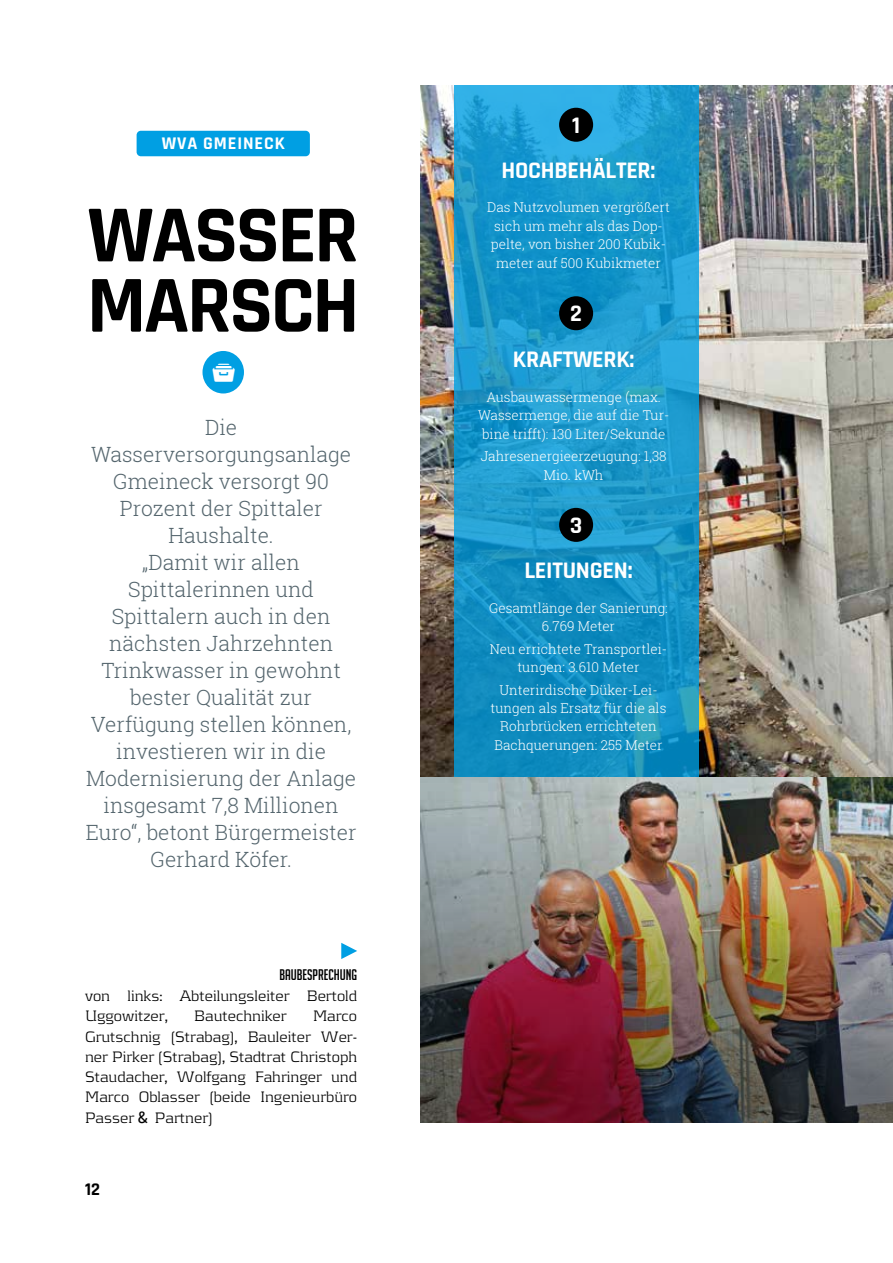
<style>
.page{position:relative;width:893px;height:1263px;background:#fff}
.page>*{position:absolute;margin:0;border:0;box-sizing:border-box;transform-origin:0 0}
.t1{font:700 81.75px/70.3px "Rajdhani";letter-spacing:-.03em;color:#000}
.t2{font:45px "Entypo";color:#fff}
.t3{font:700 24px "Rajdhani";letter-spacing:-.01em;color:#fff}
.t4{font:300 21px/27px "Roboto Slab";color:#54656d;text-align:center}
.t5{font:700 18px "Rajdhani";letter-spacing:.05em;color:#fff}
.t6{font:700 18px "Rajdhani";color:#000}
.t7{font:300 15.75px/20.2px "Kontrapunkt";color:#000}
.t8{font:15px "Big Noodle Titling";color:#000}
.t9{font:300 13.5px/18.3px "Roboto Slab";color:#fff;text-align:center}
.s1{font-family:"Trebuchet MS";font-weight:400}
</style>
<div class="page">
<img style="left:421px;top:85px;width:472px;height:563px">
<img style="left:421px;top:648px;width:472px;height:475px">
<svg style="left:454px;top:85px;width:244px;height:691px;background:#1996ca"></svg>
<div style="left:137px;top:131px;width:173px;height:25px;background:#009fe3;border-radius:4px"></div>
<div style="left:202px;top:351px;width:42px;height:42px;background:#009fe3;border-radius:50%"></div>
<div style="left:559px;top:108px;width:34px;height:34px;background:#000;border-radius:50%"></div>
<div style="left:559px;top:296px;width:34px;height:34px;background:#000;border-radius:50%"></div>
<svg style="left:341px;top:943px;width:16px;height:16px"></svg>
<div style="left:559px;top:508px;width:34px;height:34px;background:#000;border-radius:50%"></div>
<h3 class="t5" style="left:162px;top:132px;width:124px">WVA GMEINECK</h3>
<h1 class="t1" style="left:87px;top:202px;width:274px">WASSER<br>MARSCH</h1>
<h2 class="t2" style="left:210px;top:342px;width:28px">t</h2>
<p class="t4" style="left:86px;top:413px;width:272px">Die<br>Wasserversorgungsanlage<br>Gmeineck versorgt 90<br>Prozent der Spittaler<br>Haushalte.<br>„Damit wir allen<br>Spittalerinnen und<br>Spittalern auch in den nächsten Jahrzehnten<br>Trinkwasser in gewohnt bester Qualität zur<br>Verfügung stellen können, investieren wir in die<br>Modernisierung der Anlage insgesamt 7,8 Millionen<br>Euro“, betont Bürgermeister<br>Gerhard Köfer.</p>
<p class="t8" style="left:279px;top:967px;width:79px">BAUBESPRECHUNG</p>
<p class="t7" style="left:85px;top:985px;width:274px">von links: Abteilungsleiter Bertold<br>Uggowitzer,</p>
<p class="t7" style="left:85px;top:1006px;width:274px;text-align:justify;text-indent:228px">Marco Grutschnig (Strabag), Bauleiter Wer&shy;ner Pirker (Strabag), Stadtrat Christoph Staudacher, Wolfgang Fahringer und Marco Oblasser (beide Ingenieurbüro Passer <span class="s1">&amp;</span> Partner)</p>
<p class="t7" style="left:194px;top:1006px;width:94px">Bautechniker</p>
<h3 class="t6" style="left:85px;top:1178px;width:16px">12</h3>
<h3 class="t3" style="left:572px;top:111px;width:10px">1</h3>
<h3 class="t3" style="left:502px;top:155px;width:155px">HOCHBEHÄLTER:</h3>
<p class="t9" style="left:487px;top:198px;width:184px">Das Nutzvolumen vergrößert sich um mehr als das Dop&shy;pelte, von bisher 200 Kubik&shy;meter auf 500 Kubikmeter</p>
<h3 class="t3" style="left:570px;top:299px;width:13px">2</h3>
<h3 class="t3" style="left:513px;top:345px;width:123px">KRAFTWERK:</h3>
<p class="t9" style="left:478px;top:388px;width:193px">Ausbauwassermenge (max.<br>Wassermenge, die auf die Tur&shy;bine trifft): 130 Liter/Sekunde</p>
<p class="t9" style="left:481px;top:447px;width:188px">Jahresenergieerzeugung: 1,38<br>Mio. kWh</p>
<h3 class="t3" style="left:570px;top:511px;width:14px">3</h3>
<h3 class="t3" style="left:524px;top:555px;width:110px">LEITUNGEN:</h3>
<p class="t9" style="left:489px;top:598px;width:180px">Gesamtlänge der Sanierung:<br>6.769 Meter</p>
<p class="t9" style="left:490px;top:639px;width:179px">Neu errichtete Transportlei&shy;tungen: 3.610 Meter</p>
<p class="t9" style="left:491px;top:680px;width:177px">Unterirdische Düker-Lei&shy;tungen als Ersatz für die als<br>Rohrbrücken errichteten<br>Bachquerungen: 255 Meter</p>
</div>
